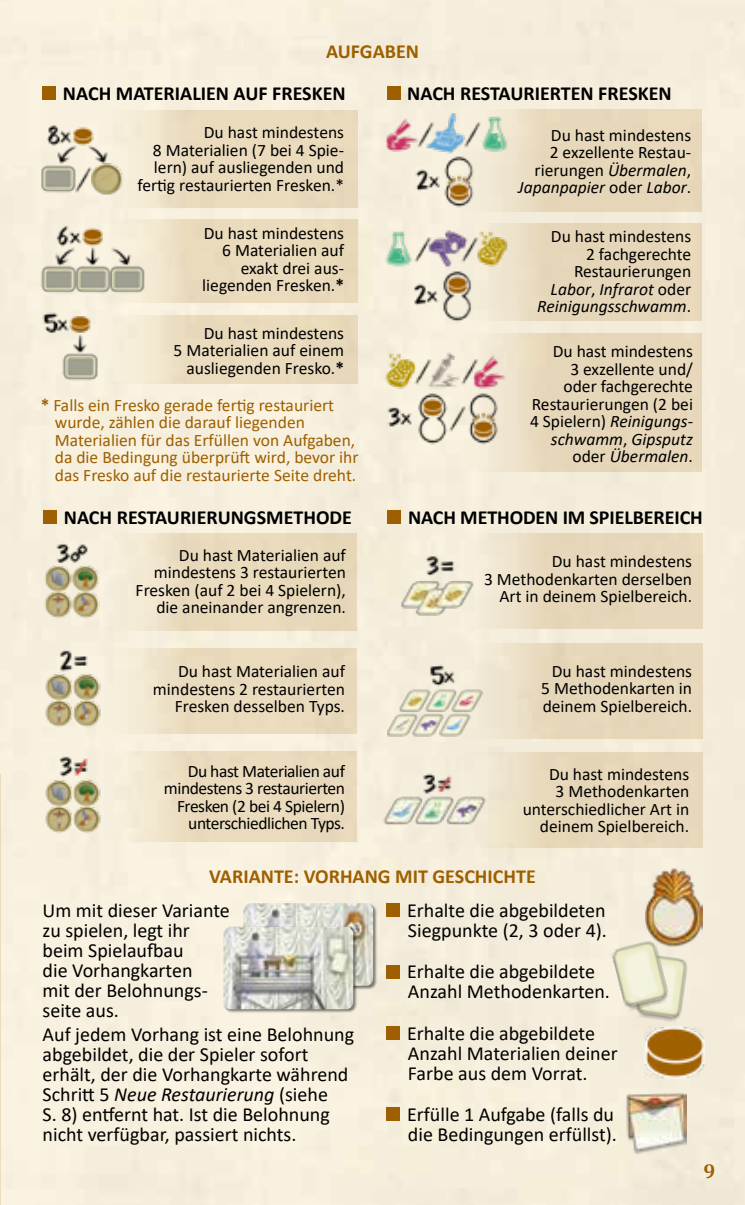
<style>
.page{position:relative;width:745px;height:1205px;background:#fff}
.page>*{position:absolute;margin:0;border:0;box-sizing:border-box;transform-origin:0 0}
.t1{font:20px/20px "Calibri";color:#000}
.t2{font:700 20px "Calibri";color:#000}
.t3{font:700 20px "Calibri";color:#9e5f00}
.t4{font:700 20px "Cambria";color:#9e5f00}
.t5{font:17.5px/17.5px "Calibri";color:#000;text-align:right}
.t6{font:17.5px/17.5px "Calibri";color:#9e5f00}
.t7{font:17.5px/17.5px "Calibri";letter-spacing:-.025em;color:#000;text-align:right}
.s1{font-style:italic}
.s2{font-weight:700}
</style>
<div class="page">
<div style="left:0;top:0;width:744px;height:1205px;background:#f5eedc"></div>
<hr style="left:0;top:774px;width:1px;height:431px;background:#9e5f00">
<div style="left:386px;top:333px;width:315px;height:139px;background:linear-gradient(to right,#f8f2e1,#e2cfae)"></div>
<img style="left:380px;top:348px;width:129px;height:106px">
<svg style="left:386px;top:109px;width:315px;height:102px;background:#e8d9bc"></svg>
<img style="left:378px;top:111px;width:129px;height:106px">
<div style="left:28px;top:110px;width:329px;height:97px;background:linear-gradient(to right,#f9f3e2,#e5d3b2)"></div>
<img style="left:41px;top:118px;width:85px;height:82px">
<svg style="left:28px;top:315px;width:329px;height:69px;background:#ebddc1"></svg>
<img style="left:35px;top:307px;width:90px;height:83px">
<div style="left:28px;top:219px;width:329px;height:84px;background:linear-gradient(to right,#faf3e3,#e5d3b0)"></div>
<img style="left:35px;top:213px;width:115px;height:88px">
<svg style="left:386px;top:223px;width:315px;height:97px;background:#e7d8bb"></svg>
<img style="left:378px;top:225px;width:132px;height:101px">
<div style="left:386px;top:87px;width:14px;height:13px;background:#9e5f00"></div>
<div style="left:43px;top:87px;width:13px;height:13px;background:#9e5f00"></div>
<svg style="left:27px;top:752px;width:329px;height:90px;background:#eddfc4"></svg>
<svg style="left:27px;top:648px;width:329px;height:85px;background:#ecdfc4"></svg>
<svg style="left:27px;top:533px;width:329px;height:98px;background:#ebddc2"></svg>
<img style="left:40px;top:635px;width:66px;height:213px">
<img style="left:35px;top:527px;width:74px;height:107px">
<div style="left:43px;top:510px;width:14px;height:14px;background:#9e5f00"></div>
<div style="left:387px;top:533px;width:315px;height:96px;background:linear-gradient(to right,#f6f0df,#e3d0b0)"></div>
<img style="left:379px;top:538px;width:110px;height:80px">
<div style="left:387px;top:643px;width:315px;height:96px;background:linear-gradient(to right,#f5efde,#e3d0af)"></div>
<img style="left:387px;top:652px;width:97px;height:87px">
<svg style="left:387px;top:752px;width:315px;height:96px;background:#e9dbbf"></svg>
<img style="left:379px;top:757px;width:110px;height:80px">
<div style="left:387px;top:510px;width:14px;height:14px;background:#9e5f00"></div>
<div style="left:386px;top:903px;width:14px;height:14px;background:#9e5f00"></div>
<div style="left:386px;top:965px;width:14px;height:13px;background:#9e5f00"></div>
<div style="left:386px;top:1026px;width:14px;height:13px;background:#9e5f00"></div>
<div style="left:386px;top:1107px;width:14px;height:14px;background:#9e5f00"></div>
<img style="left:645px;top:869px;width:57px;height:78px">
<img style="left:631px;top:953px;width:57px;height:70px">
<img style="left:608px;top:939px;width:62px;height:73px">
<img style="left:644px;top:1026px;width:59px;height:52px">
<img style="left:624px;top:1094px;width:61px;height:59px">
<div style="left:243px;top:903px;width:134px;height:87px;background:#000;opacity:.5"></div>
<img style="left:243px;top:903px;width:130px;height:83px">
<div style="left:223px;top:926px;width:134px;height:87px;background:#000;opacity:.5"></div>
<img style="left:223px;top:927px;width:130px;height:82px">
<p class="t3" style="left:326px;top:37px;width:94px">AUFGABEN</p>
<p class="t2" style="left:63px;top:79px;width:284px">NACH MATERIALIEN AUF FRESKEN</p>
<p class="t2" style="left:407px;top:79px;width:266px">NACH RESTAURIERTEN FRESKEN</p>
<p class="t5" style="left:137px;top:123px;width:208px">Du hast mindestens<br>8 Materialien (7 bei 4 Spie&shy;lern) auf ausliegenden und fertig restaurierten Fresken.*</p>
<p class="t5" style="left:518px;top:126px;width:174px">Du hast mindestens<br>2 exzellente Restau&shy;rierungen <span class="s1">Übermalen</span>,<br><span class="s1">Japanpapier</span> oder <span class="s1">Labor</span>.</p>
<p class="t5" style="left:202px;top:224px;width:143px">Du hast mindestens<br>6 Materialien auf exakt drei aus&shy;liegenden Fresken.<span class="s2">*</span></p>
<p class="t5" style="left:537px;top:227px;width:155px">Du hast mindestens<br>2 fachgerechte<br>Restaurierungen<br><span class="s1">Labor</span>, <span class="s1">Infrarot</span> oder<br><span class="s1">Reinigungsschwamm</span>.</p>
<p class="t5" style="left:173px;top:324px;width:172px">Du hast mindestens<br>5 Materialien auf einem ausliegenden Fresko.<span class="s2">*</span></p>
<p class="t6" style="left:55px;top:396px;width:305px;text-indent:-14px"><span class="s2">*</span> Falls ein Fresko gerade fertig restauriert wurde, zählen die darauf liegenden Materialien für das Erfüllen von Aufgaben, da die Bedingung überprüft wird, bevor ihr das Fresko auf die restaurierte Seite dreht.</p>
<p class="t2" style="left:64px;top:503px;width:289px">NACH RESTAURIERUNGSMETHODE</p>
<p class="t5" style="left:135px;top:546px;width:212px">Du hast Materialien auf mindestens 3 restaurierten<br>Fresken (auf 2 bei 4 Spielern), die aneinander angrenzen.</p>
<p class="t5" style="left:153px;top:662px;width:193px">Du hast Materialien auf mindestens 2 restaurierten<br>Fresken desselben Typs.</p>
<p class="t7" style="left:164px;top:761px;width:182px">Du hast Materialien auf mindestens 3 restaurierten<br>Fresken (2 bei 4 Spielern) unterschiedlichen Typs.</p>
<p class="t5" style="left:529px;top:342px;width:164px">Du hast mindestens<br>3 exzellente und/<br>oder fachgerechte<br>Restaurierungen (2 bei<br>4 Spielern) <span class="s1">Reinigungs&shy;schwamm</span>, <span class="s1">Gipsputz </span>oder <span class="s1">Übermalen</span>.</p>
<p class="t2" style="left:408px;top:503px;width:296px">NACH METHODEN IM SPIELBEREICH</p>
<p class="t5" style="left:483px;top:552px;width:209px">Du hast mindestens<br>3 Methodenkarten derselben<br>Art in deinem Spielbereich.</p>
<p class="t5" style="left:541px;top:661px;width:152px;text-align:justify;text-indent:11px">Du hast mindestens 5 Methodenkarten in deinem Spielbereich.</p>
<p class="t5" style="left:522px;top:765px;width:168px">Du hast mindestens<br>3 Methodenkarten unterschiedlicher Art in deinem Spielbereich.</p>
<p class="t3" style="left:209px;top:862px;width:328px">VARIANTE: VORHANG MIT GESCHICHTE</p>
<p class="t1" style="left:43px;top:900px;width:189px">Um mit dieser Variante zu spielen, legt ihr beim Spielaufbau<br>die Vorhangkarten<br>mit der Belohnungs&shy;seite aus.</p>
<p class="t1" style="left:43px;top:1023px;width:313px">Auf jedem Vorhang ist eine Belohnung abgebildet, die der Spieler sofort erhält, der die Vorhangkarte während Schritt 5 <span class="s1">Neue Restaurierung</span> (siehe<br>S. 8) entfernt hat. Ist die Belohnung nicht verfügbar, passiert nichts.</p>
<p class="t1" style="left:407px;top:900px;width:201px">Erhalte die abgebildeten<br>Siegpunkte (2, 3 oder 4).</p>
<p class="t1" style="left:407px;top:961px;width:204px">Erhalte die abgebildete<br>Anzahl Methodenkarten.</p>
<p class="t1" style="left:407px;top:1022px;width:212px">Erhalte die abgebildete<br>Anzahl Materialien deiner<br>Farbe aus dem Vorrat.</p>
<p class="t1" style="left:407px;top:1103px;width:211px">Erfülle 1 Aufgabe (falls du die Bedingungen erfüllst).</p>
<p class="t4" style="left:703px;top:1157px;width:13px">9</p>
</div>
